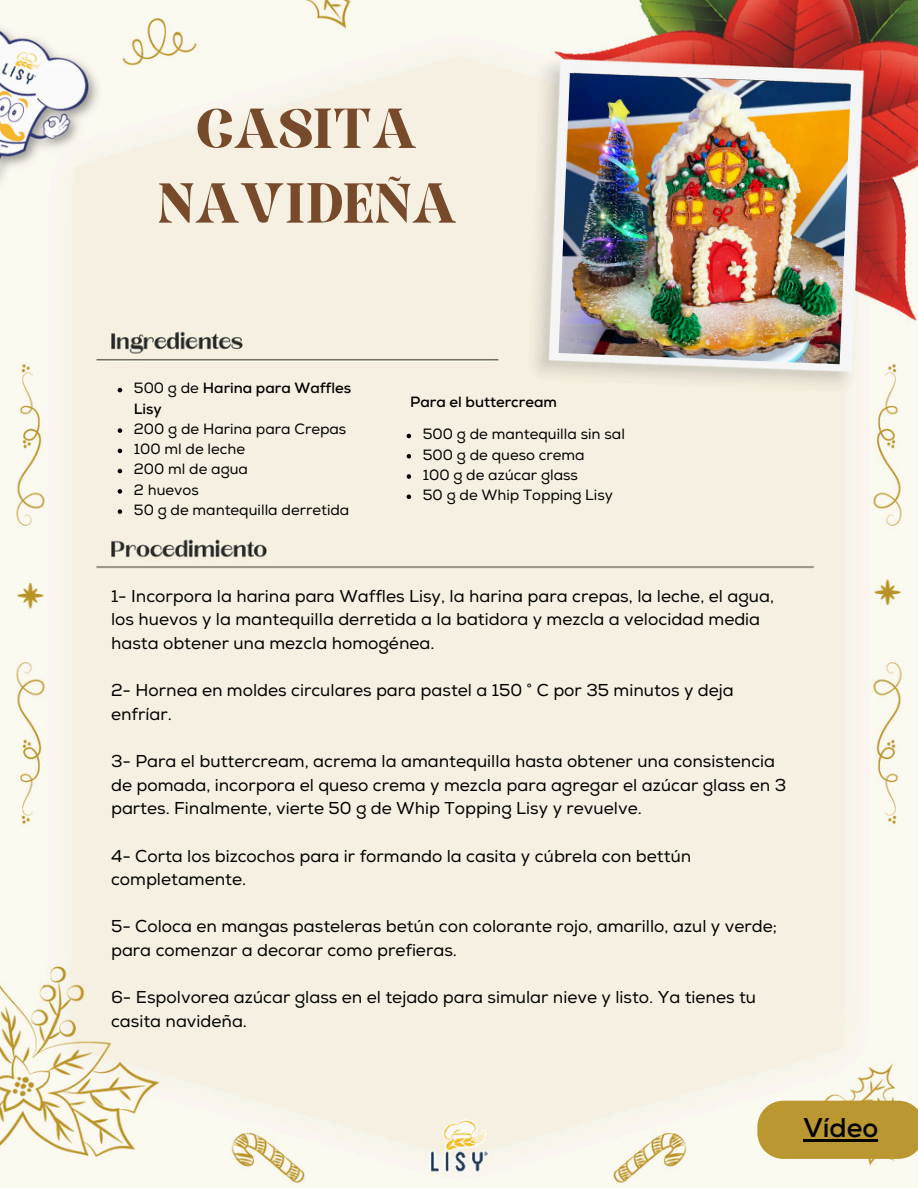
<style>
.page{position:relative;width:918px;height:1188px;background:#fff}
.page>*{position:absolute;margin:0;border:0;box-sizing:border-box;transform-origin:0 0}
.t1{font:54px/74.7px "Elika Gorica";color:#774a2c;text-align:center}
.t2{font:700 27px "Nexa";color:#000}
.t3{font:17.1px/23.7px "Nexa";color:#000}
.t4{font:14.85px "Nexa";color:#000}
.t5{font:700 14.85px/20.2px "Nexa";color:#000}
.s1{font-weight:400}
</style>
<div class="page">
<img style="left:0;top:0;width:918px;height:1188px">
<svg style="left:757px;top:1101px;width:161px;height:58px;background:#bb9a39"></svg>
<hr style="left:803px;top:1139px;width:75px;height:2px;background:#000">
<img style="left:559px;top:73px;width:292px;height:291px">
<svg style="left:407px;top:434px;width:4px;height:4px"></svg>
<svg style="left:407px;top:454px;width:4px;height:5px"></svg>
<svg style="left:407px;top:474px;width:4px;height:5px"></svg>
<svg style="left:407px;top:495px;width:4px;height:4px"></svg>
<svg style="left:118px;top:388px;width:4px;height:4px"></svg>
<svg style="left:118px;top:428px;width:4px;height:5px"></svg>
<svg style="left:118px;top:449px;width:4px;height:4px"></svg>
<svg style="left:118px;top:469px;width:4px;height:4px"></svg>
<svg style="left:118px;top:489px;width:4px;height:5px"></svg>
<svg style="left:118px;top:509px;width:4px;height:5px"></svg>
<h3 class="t1" style="left:157px;top:97px;width:301px">CASITA<br>NAVIDEÑA</h3>
<p class="t5" style="left:134px;top:379px;width:219px"><span class="s1">500 g de</span> Harina para Waffles<br>Lisy</p>
<p class="t4" style="left:134px;top:420px;width:214px">200 g de Harina para Crepas</p>
<h3 class="t4" style="left:134px;top:440px;width:113px">100 ml de leche</h3>
<h3 class="t4" style="left:134px;top:461px;width:116px">200 ml de agua</h3>
<h3 class="t4" style="left:134px;top:481px;width:66px">2 huevos</h3>
<h3 class="t4" style="left:134px;top:501px;width:217px">50 g de mantequilla derretida</h3>
<h3 class="t5" style="left:410px;top:392px;width:148px">Para el buttercream</h3>
<p class="t4" style="left:423px;top:425px;width:204px">500 g de mantequilla sin sal</p>
<p class="t4" style="left:423px;top:446px;width:163px">500 g de queso crema</p>
<p class="t4" style="left:423px;top:466px;width:157px">100 g de azúcar glass</p>
<p class="t4" style="left:423px;top:486px;width:192px">50 g de Whip Topping Lisy</p>
<p class="t3" style="left:111px;top:584px;width:665px">1- Incorpora la harina para Waffles Lisy, la harina para crepas, la leche, el agua, los huevos y la mantequilla derretida a la batidora y mezcla a velocidad media hasta obtener una mezcla homogénea.</p>
<p class="t3" style="left:111px;top:679px;width:624px">2- Hornea en moldes circulares para pastel a 150 ° C por 35 minutos y deja enfríar.</p>
<p class="t3" style="left:111px;top:750px;width:677px">3- Para el buttercream, acrema la amantequilla hasta obtener una consistencia de pomada, incorpora el queso crema y mezcla para agregar el azúcar glass en 3 partes. Finalmente, vierte 50 g de Whip Topping Lisy y revuelve.</p>
<h4 class="t3" style="left:111px;top:844px;width:582px">4- Corta los bizcochos para ir formando la casita y cúbrela con bettún completamente.</h4>
<p class="t3" style="left:111px;top:915px;width:668px">5- Coloca en mangas pasteleras betún con colorante rojo, amarillo, azul y verde; para comenzar a decorar como prefieras.</p>
<p class="t3" style="left:111px;top:986px;width:647px">6- Espolvorea azúcar glass en el tejado para simular nieve y listo. Ya tienes tu casita navideña.</p>
<h1 class="t2" style="left:803px;top:1112px;width:76px">Vídeo</h1>
</div>
